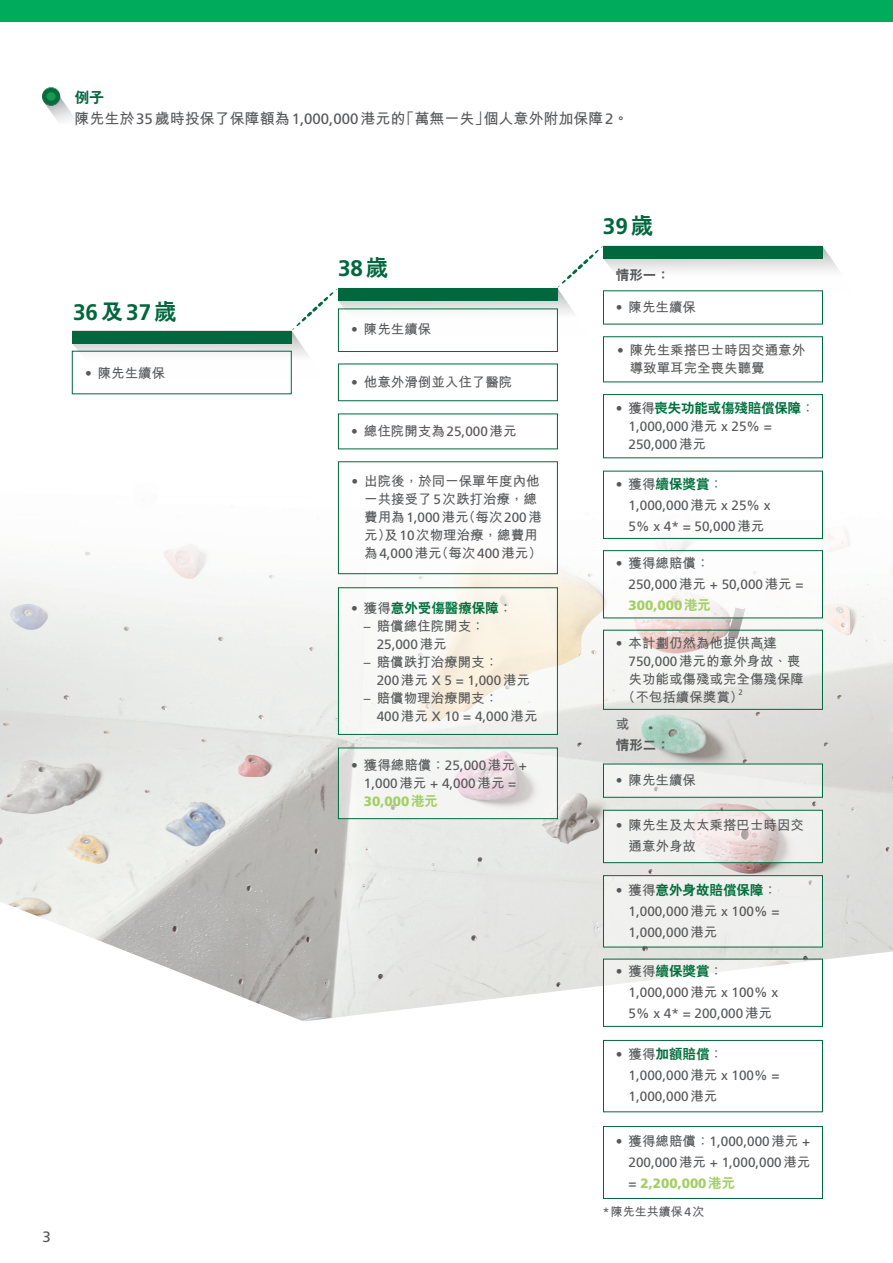
<style>
.page{position:relative;width:893px;height:1263px;background:#fff}
.page>*{position:absolute;margin:0;border:0;box-sizing:border-box;transform-origin:0 0}
._02_Body_text{font:700 22.5px "Frutiger LT Std";color:#00673e}
._02_Body_text-2{font:700 15px "M Hei HK";color:#57585a}
._02_Body_text-3{font:800 15px "C Hei 2 HK";color:#00673e}
.t1{font:15px "Frutiger LT Std";color:#57585a}
._02_Body_text-4{font:13.5px/21px "Frutiger LT Std";color:#57585a}
._02_Body_text-5{font:700 13.5px/18px "M Hei HK";color:#57585a}
._02_Body_text-6{font:800 13.5px "C Hei 2 HK";color:#006f3c}
._02_Body_text-7{font:800 13.5px "C Hei 2 HK";color:#57585a}
._07_Notes{font:700 12px "M Hei HK";color:#57585a}
._02_Body_text-8{font:7.8px "Frutiger LT Std";color:#57585a}
.s1{font-family:"Frutiger LT Std";font-weight:400}
.s2{font-family:"C Hei 2 HK";font-weight:800}
.s3{font-family:"M Hei HK";font-weight:700}
.s4{font-family:"Frutiger LT Std";font-weight:400;color:#57585a}
.s5{font-family:"M Hei HK";font-weight:700;color:#57585a}
.s6{font-weight:900;color:#a2cf62}
.s7{font-family:"C Hei 2 HK";font-weight:800;color:#a2cf62}
</style>
<div class="page">
<div style="left:0;top:0;width:893px;height:21px;background:#00ab5b"></div>
<img style="left:0;top:435px;width:893px;height:586px">
<div style="left:338px;top:414px;width:219px;height:35px;background:#fff"></div>
<svg style="left:340px;top:749px;width:216px;height:68px;fill:#f4f5f3"></svg>
<div style="left:338px;top:747px;width:220px;height:72px;border:1px solid #00673e"></div>
<svg style="left:42px;top:87px;width:32px;height:35px"></svg>
<div style="left:42px;top:88px;width:18px;height:17px;background:#0b6b3e;border-radius:50%"></div>
<div style="left:47px;top:92px;width:9px;height:9px;background:#159c51;border-radius:50%"></div>
<div style="left:604px;top:394px;width:219px;height:83px;background:#fff"></div>
<div style="left:603px;top:394px;width:220px;height:64px;border:1px solid #00673e"></div>
<div style="left:604px;top:471px;width:219px;height:67px;background:#fff"></div>
<div style="left:603px;top:471px;width:220px;height:68px;border:1px solid #00673e"></div>
<div style="left:604px;top:764px;width:219px;height:33px;background:#f1f1f0"></div>
<div style="left:603px;top:764px;width:220px;height:34px;border:1px solid #00673e"></div>
<svg style="left:605px;top:812px;width:216px;height:49px;fill:#f1f0ef"></svg>
<div style="left:603px;top:810px;width:220px;height:53px;border:1px solid #00673e"></div>
<div style="left:604px;top:876px;width:219px;height:71px;background:#efefee"></div>
<div style="left:603px;top:875px;width:220px;height:72px;border:1px solid #00673e"></div>
<div style="left:604px;top:959px;width:219px;height:67px;background:linear-gradient(to bottom,#f5f5f3,#fff)"></div>
<div style="left:603px;top:959px;width:220px;height:68px;border:1px solid #00673e"></div>
<div style="left:603px;top:1040px;width:220px;height:72px;border:1px solid #00673e"></div>
<div style="left:603px;top:1126px;width:220px;height:73px;border:1px solid #00673e"></div>
<div style="left:604px;top:551px;width:219px;height:67px;background:#fff"></div>
<div style="left:603px;top:550px;width:220px;height:68px;border:1px solid #00673e"></div>
<div style="left:603px;top:630px;width:220px;height:80px;border:1px solid #00673e"></div>
<div style="left:339px;top:462px;width:219px;height:112px;background:#fff"></div>
<div style="left:338px;top:461px;width:220px;height:113px;border:1px solid #00673e"></div>
<svg style="left:340px;top:589px;width:216px;height:144px;fill:#f9f7f5"></svg>
<div style="left:338px;top:587px;width:220px;height:148px;border:1px solid #00673e"></div>
<svg style="left:72px;top:246px;width:767px;height:133px"></svg>
<div style="left:338px;top:288px;width:219px;height:13px;background:#00673e"></div>
<div style="left:339px;top:309px;width:219px;height:43px;background:#fff"></div>
<div style="left:338px;top:308px;width:220px;height:44px;border:1px solid #00673e"></div>
<p class="_02_Body_text-3" style="left:74px;top:90px;width:31px">例子</p>
<p class="_02_Body_text-2" style="left:483px;top:107px;width:147px">個人意外附加保障 。<span class="s1">2</span></p>
<p class="_02_Body_text-2" style="left:74px;top:107px;width:332px">陳先生於<span class="s1">35</span>歲時投保了保障額為<span class="s1">1,000,000</span>港元的</p>
<p class="_02_Body_text-2" style="left:399px;top:107px;width:91px">「萬無一失」</p>
<p class="_02_Body_text" style="left:73px;top:299px;width:105px">36<span class="s2">及</span>37<span class="s2">歲</span></p>
<p class="_02_Body_text-5" style="left:85px;top:363px;width:82px"><span class="s1">•</span> 陳先生續保</p>
<p class="t1" style="left:43px;top:1228px;width:10px">3</p>
<p class="_02_Body_text" style="left:338px;top:255px;width:52px">38<span class="s2">歲</span></p>
<p class="_02_Body_text-5" style="left:351px;top:319px;width:82px"><span class="s1">•</span> 陳先生續保</p>
<p class="_02_Body_text-5" style="left:351px;top:371px;width:163px"><span class="s1">•</span> 他意外滑倒並入住了醫院</p>
<p class="_02_Body_text-5" style="left:351px;top:421px;width:167px"><span class="s1">•</span> 總住院開支為<span class="s1">25,000</span>港元</p>
<p class="_02_Body_text-5" style="left:351px;top:471px;width:190px"><span class="s1">•</span> 出院後，於同一保單年度內他</p>
<p class="_02_Body_text-5" style="left:364px;top:489px;width:174px">一共接受了<span class="s1">5</span>次跌打治療，總</p>
<p class="_02_Body_text-5" style="left:462px;top:507px;width:81px">（每次<span class="s1">200</span>港</p>
<p class="_02_Body_text-5" style="left:364px;top:507px;width:106px">費用為<span class="s1">1,000</span>港元</p>
<p class="_02_Body_text-5" style="left:364px;top:525px;width:175px">元及） <span class="s1">10</span>次物理治療，總費用</p>
<p class="_02_Body_text-5" style="left:435px;top:543px;width:108px">（每次<span class="s1">400</span>港元(</p>
<p class="_02_Body_text-4" style="left:364px;top:543px;width:79px"><span class="s3">為</span>4,000<span class="s3">港元</span></p>
<p class="_02_Body_text-6" style="left:351px;top:601px;width:163px"><span class="s4">•</span> <span class="s5">獲得</span>意外受傷醫療保障<span class="s5">：</span></p>
<p class="_02_Body_text-5" style="left:377px;top:615px;width:110px;text-indent:-13px"><span class="s1">–</span> 賠償總住院開支：<br><span class="s1">25,000</span>港元</p>
<p class="_02_Body_text-5" style="left:377px;top:651px;width:155px;text-indent:-13px"><span class="s1">–</span> 賠償跌打治療開支：<br><span class="s1">200</span>港元 <span class="s1">X 5 = 1,000</span>港元</p>
<p class="_02_Body_text-4" style="left:377px;top:689px;width:162px;line-height:18px;text-indent:-13px">– <span class="s3">賠償物理治療開支：<br></span>400<span class="s3">港元</span> X 10 = 4,000<span class="s3">港元</span></p>
<p class="_02_Body_text-4" style="left:364px;top:756px;width:164px;line-height:18px;text-indent:-13px">• <span class="s3">獲得總賠償：</span>25,000<span class="s3">港元</span> +<br>1,000<span class="s3">港元</span> + 4,000<span class="s3">港元</span> =<br><span class="s6">30,000</span><span class="s7">港元</span></p>
<p class="_02_Body_text" style="left:603px;top:213px;width:52px">39<span class="s2">歲</span></p>
<p class="_02_Body_text-7" style="left:616px;top:268px;width:55px">情形一：</p>
<p class="_02_Body_text-5" style="left:616px;top:297px;width:82px"><span class="s1">•</span> 陳先生續保</p>
<p class="_02_Body_text-5" style="left:630px;top:340px;width:177px;text-indent:-13px"><span class="s1">•</span> 陳先生乘搭巴士時因交通意外導致單耳完全喪失聽覺</p>
<p class="_02_Body_text-6" style="left:616px;top:401px;width:200px"><span class="s4">•</span> <span class="s5">獲得</span>喪失功能或傷殘賠償保障<span class="s5">：</span></p>
<p class="_02_Body_text-4" style="left:629px;top:418px;width:145px;line-height:18px">1,000,000<span class="s3">港元</span> x 25% =<br>250,000<span class="s3">港元</span></p>
<p class="_02_Body_text-6" style="left:616px;top:477px;width:109px"><span class="s4">•</span> <span class="s5">獲得</span>續保獎賞<span class="s5">：</span></p>
<p class="_02_Body_text-4" style="left:629px;top:494px;width:144px">1,000,000<span class="s3">港元</span> x 25% x<br>5% 4x * = 50,000<span class="s3">港元</span></p>
<p class="_02_Body_text-4" style="left:629px;top:553px;width:176px;text-indent:-13px">• <span class="s3">獲得總賠償：<br></span>250,000<span class="s3">港元</span> + 50,000<span class="s3">港元</span> =<br><span class="s6">300,000</span><span class="s7">港元</span></p>
<p class="_02_Body_text-5" style="left:629px;top:633px;width:177px;text-indent:-13px"><span class="s1">•</span> 本計劃仍然為他提供高達<br><span class="s1">750,000</span>港元的意外身故、喪失功能或傷殘或完全傷殘保障</p>
<p class="_02_Body_text-8" style="left:738px;top:688px;width:6px">2</p>
<p class="_02_Body_text-5" style="left:622px;top:687px;width:123px">（不包括續保獎賞(</p>
<p class="_02_Body_text-5" style="left:616px;top:714px;width:15px">或</p>
<p class="_02_Body_text-7" style="left:616px;top:738px;width:55px">情形二：</p>
<p class="_02_Body_text-5" style="left:616px;top:770px;width:82px"><span class="s1">•</span> 陳先生續保</p>
<p class="_02_Body_text-5" style="left:629px;top:813px;width:177px;line-height:21px;text-indent:-13px"><span class="s1">•</span> 陳先生及太太乘搭巴士時因交通意外身故</p>
<p class="_02_Body_text-6" style="left:616px;top:883px;width:163px"><span class="s4">•</span> <span class="s5">獲得</span>意外身故賠償保障<span class="s5">：</span></p>
<p class="_02_Body_text-4" style="left:629px;top:900px;width:152px">1,000,000<span class="s3">港元</span> x 100% =<br>1,000,000<span class="s3">港元</span></p>
<p class="_02_Body_text-6" style="left:616px;top:964px;width:109px"><span class="s4">•</span> <span class="s5">獲得</span>續保獎賞<span class="s5">：</span></p>
<p class="_02_Body_text-4" style="left:629px;top:982px;width:151px">1,000,000<span class="s3">港元</span> x 100% x</p>
<p class="_02_Body_text-4" style="left:629px;top:1003px;width:145px">5% 4x * = 200,000<span class="s3">港元</span></p>
<p class="_02_Body_text-6" style="left:616px;top:1047px;width:109px"><span class="s4">•</span> <span class="s5">獲得</span>加額賠償<span class="s5">：</span></p>
<p class="_02_Body_text-4" style="left:629px;top:1065px;width:152px">1,000,000<span class="s3">港元</span> x 100% =<br>1,000,000<span class="s3">港元</span></p>
<p class="_02_Body_text-4" style="left:629px;top:1131px;width:183px;text-align:justify;text-indent:-13px">• <span class="s3">獲得總賠償：</span>1,000,000<span class="s3">港元</span> + 200,000<span class="s3">港元</span> + 1,000,000<span class="s3">港元</span>= <span class="s6">2,200,000</span><span class="s7">港元</span></p>
<p class="_07_Notes" style="left:603px;top:1202px;width:103px"><span class="s1">*</span>陳先生共續保<span class="s1">4</span>次</p>
</div>
